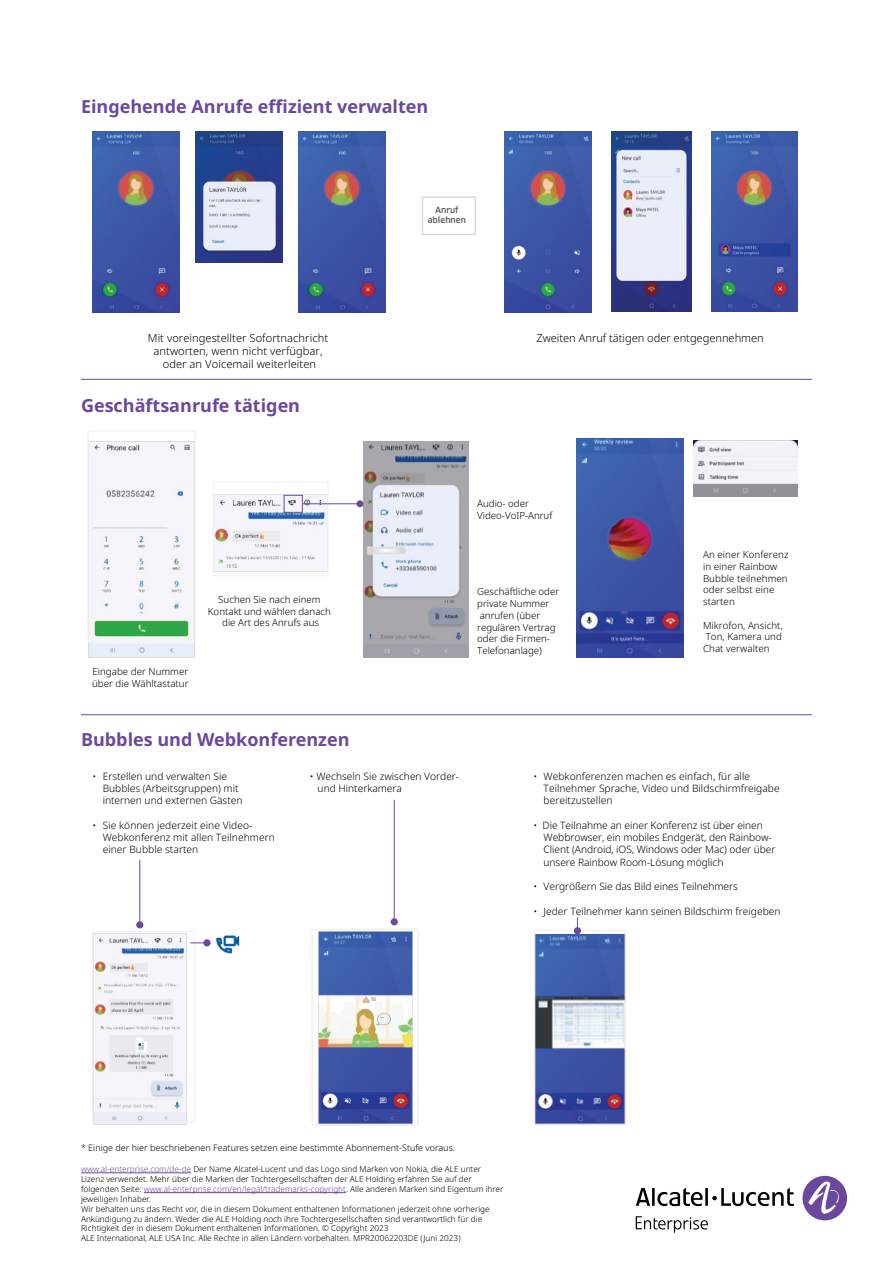
<style>
.page{position:relative;width:893px;height:1263px;background:#fff}
.page>*{position:absolute;margin:0;border:0;box-sizing:border-box;transform-origin:0 0}
.t1{font:700 18px "Noto Sans";color:#6b489d}
.t2{font:300 11.1px/13.4px "Noto Sans";letter-spacing:.005em;color:#000;text-align:center}
.t3{font:300 10.2px/12.3px "Noto Sans";color:#000}
.t4{font:300 9.75px/11.7px "Noto Sans";color:#000}
.t5{font:300 9px "Noto Sans";color:#000}
.t6{font:500 8.4px/10.1px "Clan OT";letter-spacing:.005em;color:#595a5a;text-align:center}
.t7{font:300 8.25px/9.9px "Noto Sans";color:#000}
.s1{color:#6b489d}
</style>
<div class="page">
<div style="left:802px;top:1176px;width:45px;height:44px;background:#6b489d;border-radius:50%"></div>
<svg style="left:808px;top:1181px;width:34px;height:33px"></svg>
<svg style="left:636px;top:1188px;width:158px;height:18px"></svg>
<svg style="left:636px;top:1216px;width:72px;height:16px"></svg>
<hr style="left:81px;top:1172px;width:110px;height:1px;background:#6b489d">
<hr style="left:144px;top:1192px;width:202px;height:1px;background:#6b489d">
<div style="left:422px;top:196px;width:54px;height:39px;border:1px solid #dad9d9"></div>
<img style="left:92px;top:132px;width:87px;height:181px">
<img style="left:299px;top:132px;width:87px;height:181px">
<img style="left:196px;top:132px;width:87px;height:130px">
<img style="left:505px;top:131px;width:87px;height:182px">
<img style="left:611px;top:132px;width:81px;height:180px">
<img style="left:712px;top:131px;width:86px;height:181px">
<img style="left:215px;top:494px;width:112px;height:77px">
<img style="left:576px;top:439px;width:107px;height:219px">
<img style="left:364px;top:442px;width:105px;height:216px">
<img style="left:88px;top:442px;width:107px;height:216px">
<div style="left:87px;top:430px;width:109px;height:212px;border:1px solid #f2f2f3"></div>
<div style="left:213px;top:481px;width:116px;height:95px;border:1px solid #f2f2f3"></div>
<img style="left:290px;top:494px;width:26px;height:23px">
<div style="left:284px;top:495px;width:19px;height:18px;border:1px solid #6b489d"></div>
<img style="left:618px;top:608px;width:14px;height:8px">
<img style="left:366px;top:546px;width:40px;height:9px">
<hr style="left:303px;top:503px;width:57px;height:1px;background:#6b489d">
<div style="left:357px;top:500px;width:6px;height:7px;background:#6b489d;border-radius:50%"></div>
<img style="left:693px;top:441px;width:104px;height:55px">
<img style="left:536px;top:934px;width:88px;height:189px">
<img style="left:318px;top:931px;width:94px;height:192px">
<img style="left:93px;top:933px;width:93px;height:192px">
<div style="left:312px;top:929px;width:107px;height:197px;border:1px solid #f2f2f3"></div>
<div style="left:311px;top:928px;width:107px;height:197px;border:1px solid #f2f2f3"></div>
<div style="left:534px;top:929px;width:92px;height:196px;border:1px solid #f2f2f3"></div>
<div style="left:92px;top:931px;width:103px;height:192px;border:1px solid #f2f2f3"></div>
<svg style="left:370px;top:995px;width:11px;height:6px"></svg>
<hr style="left:394px;top:800px;width:1px;height:122px;background:#6b499d">
<div style="left:391px;top:918px;width:7px;height:7px;background:#6b499d;border-radius:50%"></div>
<div style="left:574px;top:927px;width:7px;height:7px;background:#6b499d;border-radius:50%"></div>
<hr style="left:139px;top:860px;width:1px;height:65px;background:#6b499d">
<div style="left:136px;top:921px;width:7px;height:7px;background:#6b499d;border-radius:50%"></div>
<img style="left:215px;top:935px;width:25px;height:19px">
<svg style="left:190px;top:942px;width:13px;height:1px"></svg>
<div style="left:203px;top:939px;width:8px;height:7px;background:#6b489d;border-radius:50%"></div>
<hr style="left:81px;top:379px;width:731px;height:1px;background:#6b489d">
<hr style="left:81px;top:714px;width:731px;height:1px;background:#6b489d">
<h1 class="t1" style="left:81px;top:93px;width:349px">Eingehende Anrufe effizient verwalten</h1>
<p class="t6" style="left:428px;top:205px;width:40px">Anruf ablehnen</p>
<h2 class="t2" style="left:148px;top:331px;width:182px">Mit voreingestellter Sofortnachricht antworten, wenn nicht verfügbar, oder an Voicemail weiterleiten</h2>
<h1 class="t1" style="left:81px;top:392px;width:221px">Geschäftsanrufe tätigen</h1>
<h2 class="t2" style="left:536px;top:331px;width:229px">Zweiten Anruf tätigen oder entgegennehmen</h2>
<p class="t4" style="left:92px;top:666px;width:98px">Eingabe der Nummer über die Wähltastatur</p>
<p class="t4" style="left:208px;top:594px;width:125px;text-align:center">Suchen Sie nach einem<br>Kontakt und wählen danach die Art des Anrufs aus</p>
<h1 class="t1" style="left:81px;top:727px;width:270px">Bubbles und Webkonferenzen</h1>
<p class="t3" style="left:103px;top:770px;width:141px;text-indent:-10px">• Erstellen und verwalten Sie<br>Bubbles (Arbeitsgruppen) mit internen und externen Gästen</p>
<p class="t3" style="left:103px;top:819px;width:174px;text-indent:-10px">• Sie können jederzeit eine Video-<br>Webkonferenz mit allen Teilnehmern einer Bubble starten</p>
<p class="t3" style="left:318px;top:770px;width:143px;text-indent:-8px">• Wechseln Sie zwischen Vorder&shy;und Hinterkamera</p>
<p class="t4" style="left:477px;top:498px;width:77px">Audio- oder<br>Video-VoIP-Anruf</p>
<p class="t4" style="left:477px;top:586px;width:83px">Geschäftliche oder private Nummer anrufen (über regulären Vertrag oder die Firmen-<br>Telefonanlage)</p>
<p class="t4" style="left:703px;top:549px;width:87px">An einer Konferenz in einer Rainbow<br>Bubble teilnehmen oder selbst eine starten</p>
<p class="t4" style="left:703px;top:619px;width:81px;text-align:justify">Mikrofon, Ansicht, Ton, Kamera und Chat verwalten</p>
<p class="t3" style="left:544px;top:770px;width:238px;text-indent:-10px">• Webkonferenzen machen es einfach, für alle<br>Teilnehmer Sprache, Video und Bildschirmfreigabe bereitzustellen</p>
<p class="t3" style="left:544px;top:819px;width:233px;text-indent:-10px">• Die Teilnahme an einer Konferenz ist über einen Webbrowser, ein mobiles Endgerät, den Rainbow-Client (Android, iOS, Windows oder Mac) oder über unsere Rainbow Room-Lösung möglich</p>
<p class="t3" style="left:533px;top:880px;width:206px">• Vergrößern Sie das Bild eines Teilnehmers</p>
<p class="t3" style="left:533px;top:905px;width:249px">• Jeder Teilnehmer kann seinen Bildschirm freigeben</p>
<p class="t5" style="left:81px;top:1141px;width:376px">* Einige der hier beschriebenen Features setzen eine bestimmte Abonnement-Stufe voraus.</p>
<p class="t7" style="left:81px;top:1164px;width:424px"><span class="s1">www.al-enterprise.com/de-de</span> Der Name Alcatel-Lucent und das Logo sind Marken von Nokia, die ALE unter Lizenz verwendet. Mehr über die Marken der Tochtergesellschaften der ALE Holding erfahren Sie auf der folgenden Seite: <span class="s1">www.al-enterprise.com/en/legal/trademarks-copyright</span>. Alle anderen Marken sind Eigentum ihrer jeweiligen Inhaber.<br>Wir behalten uns das Recht vor, die in diesem Dokument enthaltenen Informationen jederzeit ohne vorherige Ankündigung zu ändern. Weder die ALE Holding noch ihre Tochtergesellschaften sind verantwortlich für die Richtigkeit der in diesem Dokument enthaltenen Informationen. © Copyright 2023<br>ALE International, ALE USA Inc. Alle Rechte in allen Ländern vorbehalten. MPR20062203DE (Juni 2023)</p>
</div>
